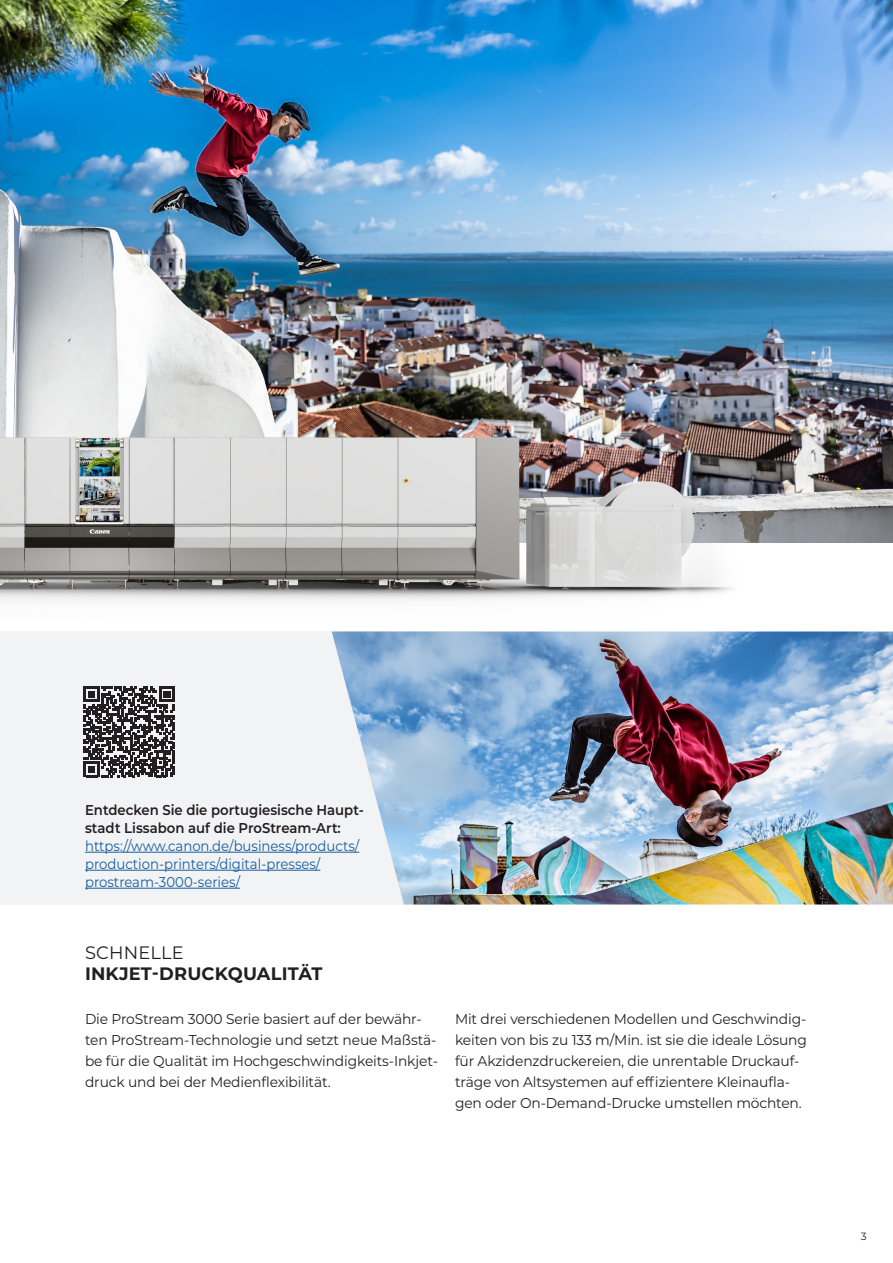
<style>
.page{position:relative;width:893px;height:1263px;background:#fff}
.page>*{position:absolute;margin:0;border:0;box-sizing:border-box;transform-origin:0 0}
.Copytext_9_5_14pt{font:700 18px "Montserrat";letter-spacing:.01em;color:#231f20}
.Copytext_9_5_14pt-2{font:18px "Montserrat";letter-spacing:.01em;color:#231f20}
.Copytext_9_5_14pt-3{font:14.25px/21px "Montserrat";letter-spacing:-.01em;color:#231f20}
.Copytext_9_5_14pt-4{font:14.25px/18px "Montserrat";color:#175d9e;scale:.93 1}
.t1{font:10.5px "Montserrat";color:#231f20}
.s1{font-weight:600;color:#231f20}
</style>
<div class="page">
<img style="left:0;top:0;width:893px;height:543px">
<div style="left:0;top:631px;width:476px;height:273px;background:#f2f3f4"></div>
<img style="left:332px;top:631px;width:561px;height:273px">
<hr style="left:85px;top:852px;width:274px;height:1px;background:#175d9e">
<hr style="left:85px;top:870px;width:235px;height:1px;background:#175d9e">
<hr style="left:85px;top:888px;width:155px;height:1px;background:#175d9e">
<img style="left:0;top:375px;width:758px;height:226px">
<svg style="left:84px;top:686px;width:91px;height:91px"></svg>
<p class="Copytext_9_5_14pt-4" style="left:85px;top:800px;width:301px"><span class="s1">Entdecken Sie die portugiesische Haupt&shy;stadt Lissabon auf die ProStream-Art: </span>https://www.canon.de/business/products/ production-printers/digital-presses/ prostream-3000-series/</p>
<p class="Copytext_9_5_14pt-2" style="left:85px;top:940px;width:100px">SCHNELLE</p>
<p class="Copytext_9_5_14pt" style="left:85px;top:961px;width:239px">INKJET-DRUCKQUALITÄT</p>
<p class="Copytext_9_5_14pt-3" style="left:85px;top:1008px;width:354px">Die ProStream 3000 Serie basiert auf der bewähr&shy;ten ProStream-Technologie und setzt neue Maßstä&shy;be für die Qualität im Hochgeschwindigkeits-Inkjet&shy;druck und bei der Medienflexibilität.</p>
<p class="Copytext_9_5_14pt-3" style="left:455px;top:1008px;width:354px">Mit drei verschiedenen Modellen und Geschwindig&shy;keiten von bis zu 133 m/Min. ist sie die ideale Lösung für Akzidenzdruckereien, die unrentable Druckauf&shy;träge von Altsystemen auf effizientere Kleinaufla&shy;gen oder On-Demand-Drucke umstellen möchten.</p>
<p class="t1" style="left:861px;top:1229px;width:7px">3</p>
</div>
